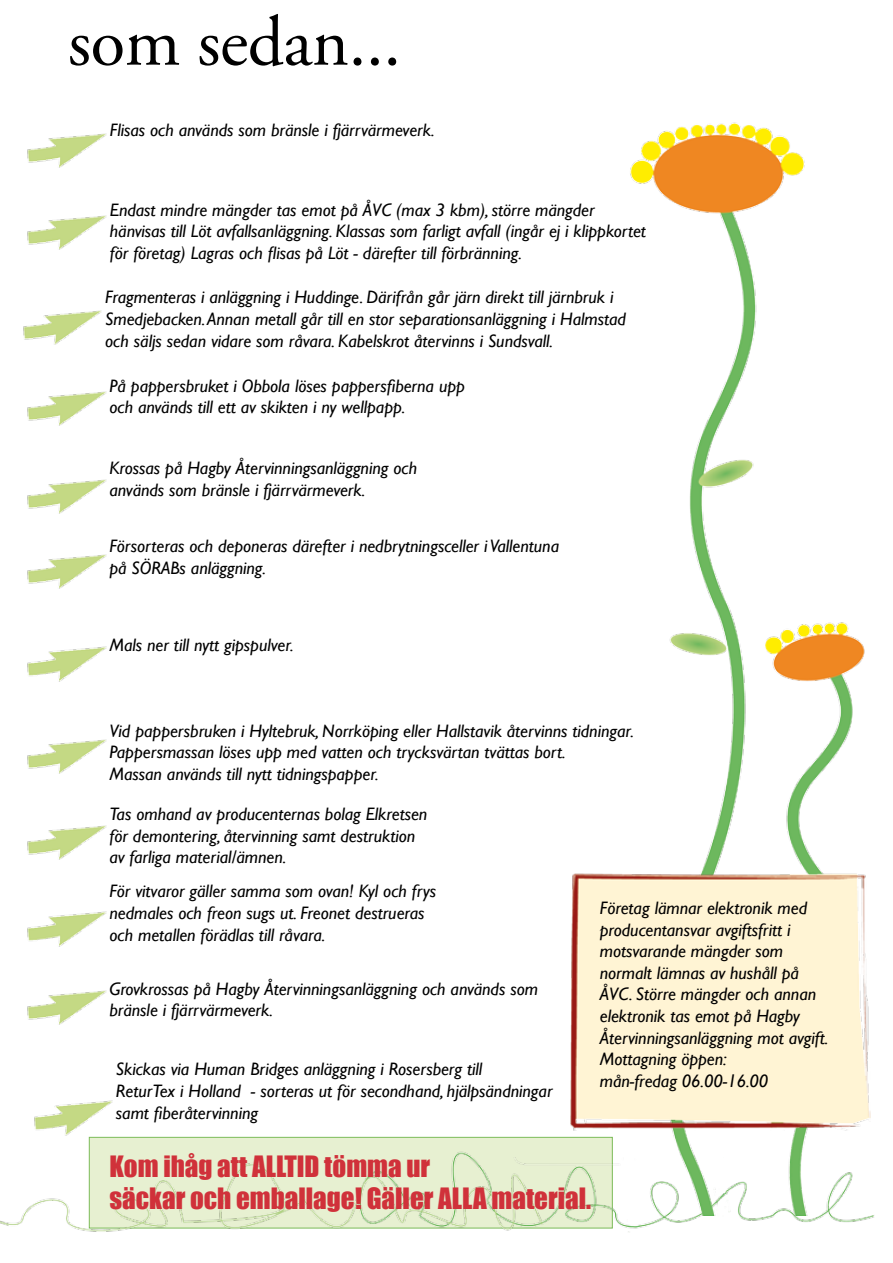
<style>
.page{position:relative;width:893px;height:1263px;background:#fff}
.page>*{position:absolute;margin:0;border:0;box-sizing:border-box;transform-origin:0 0}
.t1{font:70.95px "Adobe Garamond Pro";letter-spacing:-.005em;color:#000}
.t2{font:27px/32.4px "Impact";color:#d0313a}
.t3{font:italic 18px/21.6px "Gill Sans";color:#000}
</style>
<div class="page">
<div style="left:89px;top:1137px;width:523px;height:91px;background:#e7f0d1;border:1px solid #7bbb58"></div>
<img style="left:27px;top:825px;width:80px;height:35px">
<img style="left:27px;top:739px;width:80px;height:35px">
<img style="left:27px;top:646px;width:80px;height:36px">
<img style="left:27px;top:479px;width:80px;height:35px">
<img style="left:27px;top:391px;width:80px;height:35px">
<img style="left:27px;top:133px;width:80px;height:35px">
<img style="left:27px;top:215px;width:80px;height:35px">
<img style="left:23px;top:310px;width:79px;height:35px">
<img style="left:27px;top:554px;width:80px;height:35px">
<img style="left:27px;top:911px;width:80px;height:36px">
<img style="left:27px;top:990px;width:80px;height:35px">
<img style="left:9px;top:1145px;width:866px;height:87px">
<img style="left:0;top:1220px;width:9px;height:6px">
<img style="left:612px;top:122px;width:263px;height:1093px">
<img style="left:570px;top:872px;width:301px;height:258px">
<img style="left:29px;top:1100px;width:87px;height:51px">
<h1 class="t1" style="left:68px;top:0;width:335px">som sedan...</h1>
<p class="t3" style="left:110px;top:120px;width:326px">Flisas och används som bränsle i fjärrvärmeverk.</p>
<p class="t3" style="left:110px;top:199px;width:538px">Endast mindre mängder tas emot på ÅVC (max 3 kbm), större mängder hänvisas till Löt avfallsanläggning. Klassas som farligt avfall (ingår ej i klippkortet för företag) Lagras och flisas på Löt - därefter till förbränning.</p>
<p class="t3" style="left:105px;top:287px;width:522px">Fragmenteras i anläggning i Huddinge. Därifrån går järn direkt till järnbruk i<br>Smedjebacken. Annan metall går till en stor separationsanläggning i Halmstad och säljs sedan vidare som råvara. Kabelskrot återvinns i Sundsvall.</p>
<p class="t3" style="left:109px;top:375px;width:357px">På pappersbruket i Obbola löses pappersfiberna upp och används till ett av skikten i ny wellpapp.</p>
<p class="t3" style="left:109px;top:458px;width:309px">Krossas på Hagby Återvinningsanläggning och används som bränsle i fjärrvärmeverk.</p>
<p class="t3" style="left:109px;top:536px;width:451px">Försorteras och deponeras därefter i nedbrytningsceller i Vallentuna på SÖRABs anläggning.</p>
<p class="t3" style="left:109px;top:634px;width:186px">Mals ner till nytt gipspulver.</p>
<p class="t3" style="left:109px;top:720px;width:526px">Vid pappersbruken i Hyltebruk, Norrköping eller Hallstavik återvinns tidningar.<br>Pappersmassan löses upp med vatten och trycksvärtan tvättas bort.<br>Massan används till nytt tidningspapper.</p>
<p class="t3" style="left:109px;top:803px;width:319px">Tas omhand av producenternas bolag Elkretsen för demontering, återvinning samt destruktion av farliga material/ämnen.</p>
<p class="t3" style="left:109px;top:881px;width:328px">För vitvaror gäller samma som ovan! Kyl och frys nedmales och freon sugs ut. Freonet destrueras och metallen förädlas till råvara.</p>
<p class="t3" style="left:109px;top:978px;width:430px">Grovkrossas på Hagby Återvinningsanläggning och används som bränsle i fjärrvärmeverk.</p>
<p class="t3" style="left:600px;top:897px;width:230px">Företag lämnar elektronik med producentansvar avgiftsfritt i motsvarande mängder som normalt lämnas av hushåll på<br>ÅVC. Större mängder och annan elektronik tas emot på Hagby<br>Återvinningsanläggning mot avgift.<br>Mottagning öppen:<br>mån-fredag 06.00-16.00</p>
<p class="t3" style="left:116px;top:1059px;width:438px">Skickas via Human Bridges anläggning i Rosersberg till<br>ReturTex i Holland - sorteras ut för secondhand, hjälpsändningar samt fiberåtervinning</p>
<h2 class="t2" style="left:109px;top:1149px;width:483px">Kom ihåg att ALLTID tömma ur<br>säckar och emballage! Gäller ALLA material.</h2>
</div>
